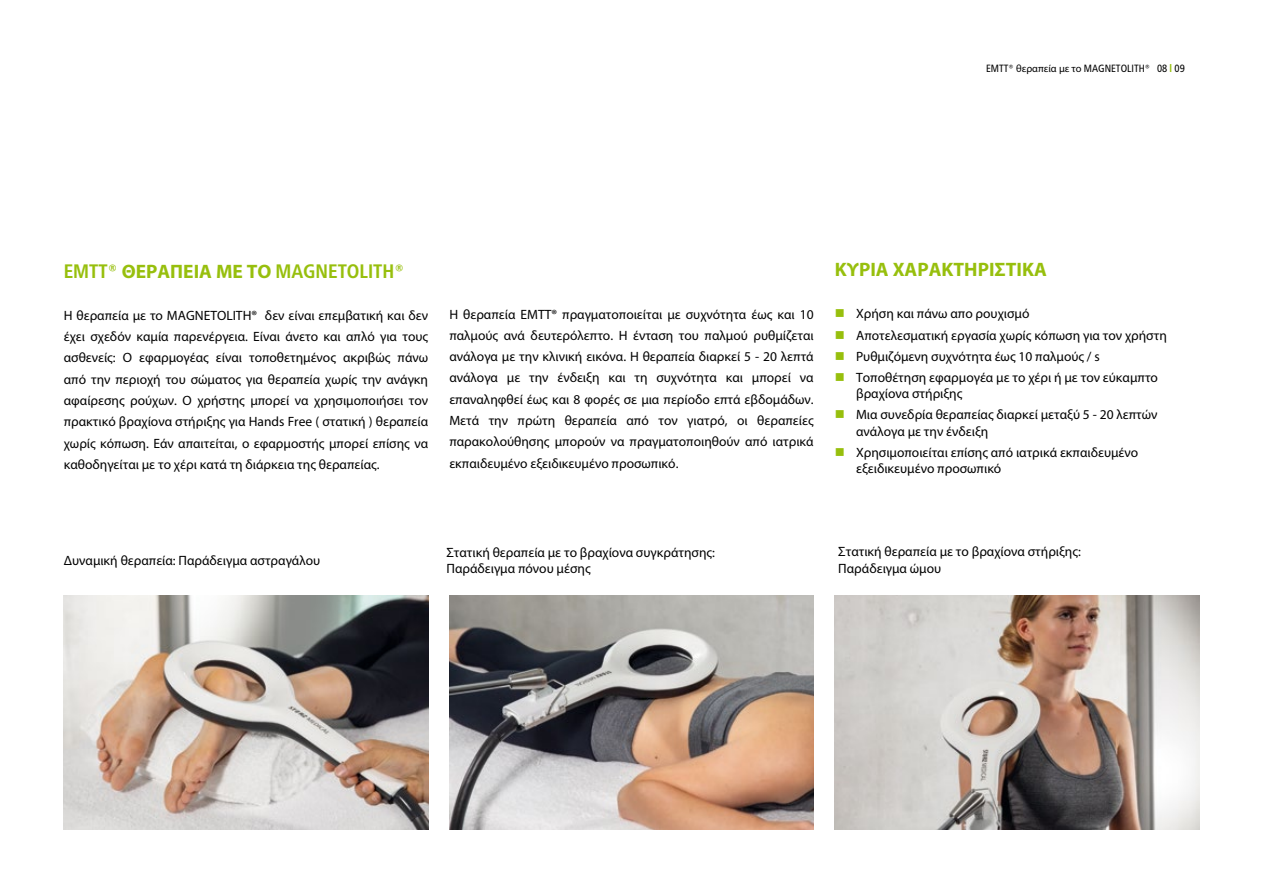
<style>
.page{position:relative;width:1263px;height:893px;background:#fff}
.page>*{position:absolute;margin:0;border:0;box-sizing:border-box;transform-origin:0 0}
.t1{font:700 condensed 19.5px "Frutiger Neue LT Pro";color:#97bf0d}
.t2{font:700 19.5px "Myriad Pro";color:#97bf0d}
.t3{font:13.5px/21.3px "Myriad Pro";color:#000}
.t4{font:condensed 10.5px "Frutiger Neue LT Pro";color:#000}
.s1{font-family:"Myriad Pro";font-stretch:normal}
.s2{font-weight:700;color:#97bf0d}
.s3{color:#97bf0d}
</style>
<div class="page">
<img style="left:64px;top:595px;width:364px;height:234px">
<img style="left:449px;top:595px;width:365px;height:234px">
<img style="left:835px;top:595px;width:364px;height:234px">
<p class="t4" style="left:986px;top:62px;width:200px">EMTT® <span class="s1">θεραπεία με το</span> MAGNETOLITH® 08 <span class="s2">l</span> 09</p>
<h1 class="t1" style="left:64px;top:260px;width:342px">EMTT® <span class="s1">ΘΕΡΑΠΕΙΑ ΜΕ ΤΟ</span> MAGNETOLITH®</h1>
<p class="t3" style="left:64px;top:305px;width:366px;text-align:justify">Η θεραπεία με το MAGNETOLITH® δεν είναι επεμβατική και δεν έχει σχεδόν καμία παρενέργεια. Είναι άνετο και απλό για τους ασθενείς: Ο εφαρμογέας είναι τοποθετημένος ακριβώς πάνω από την περιοχή του σώματος για θεραπεία χωρίς την ανάγκη αφαίρεσης ρούχων. Ο χρήστης μπορεί να χρησιμοποιήσει τον πρακτικό βραχίονα στήριξης για Hands Free ( στατική ) θεραπεία χωρίς κόπωση. Εάν απαιτείται, ο εφαρμοστής μπορεί επίσης να καθοδηγείται με το χέρι κατά τη διάρκεια της θεραπείας.</p>
<p class="t3" style="left:449px;top:303px;width:366px;text-align:justify">Η θεραπεία EMTT® πραγματοποιείται με συχνότητα έως και 10 παλμούς ανά δευτερόλεπτο. Η ένταση του παλμού ρυθμίζεται ανάλογα με την κλινική εικόνα. Η θεραπεία διαρκεί 5 - 20 λεπτά ανάλογα με την ένδειξη και τη συχνότητα και μπορεί να επαναληφθεί έως και 8 φορές σε μια περίοδο επτά εβδομάδων.<br>Μετά την πρώτη θεραπεία από τον γιατρό, οι θεραπείες παρακολούθησης μπορούν να πραγματοποιηθούν από ιατρικά εκπαιδευμένο εξειδικευμένο προσωπικό.</p>
<h1 class="t2" style="left:835px;top:257px;width:213px">ΚΥΡΙΑ ΧΑΡΑΚΤΗΡΙΣΤΙΚΑ</h1>
<p class="t3" style="left:835px;top:303px;width:196px"><span class="s3">■</span> Χρήση και πάνω απο ρουχισμό</p>
<p class="t3" style="left:835px;top:324px;width:333px"><span class="s3">■</span> Αποτελεσματική εργασία χωρίς κόπωση για τον χρήστη</p>
<p class="t3" style="left:835px;top:345px;width:266px"><span class="s3">■</span> Ρυθμιζόμενη συχνότητα έως 10 παλμούς / s</p>
<p class="t3" style="left:856px;top:369px;width:303px;line-height:16.2px;text-indent:-21px"><span class="s3">■</span> Τοποθέτηση εφαρμογέα με το χέρι ή με τον εύκαμπτο βραχίονα στήριξης</p>
<p class="t3" style="left:856px;top:407px;width:303px;line-height:16.2px;text-indent:-21px"><span class="s3">■</span> Μια συνεδρία θεραπείας διαρκεί μεταξύ 5 - 20 λεπτών ανάλογα με την ένδειξη</p>
<p class="t3" style="left:856px;top:444px;width:284px;line-height:16.2px;text-indent:-21px"><span class="s3">■</span> Χρησιμοποιείται επίσης από ιατρικά εκπαιδευμένο εξειδικευμένο προσωπικό</p>
<p class="t3" style="left:64px;top:550px;width:258px">Δυναμική θεραπεία: Παράδειγμα αστραγάλου</p>
<p class="t3" style="left:838px;top:544px;width:244px;line-height:16.2px">Στατική θεραπεία με το βραχίονα στήριξης:<br>Παράδειγμα ώμου</p>
<p class="t3" style="left:446px;top:544px;width:270px;line-height:16.2px">Στατική θεραπεία με το βραχίονα συγκράτησης:<br>Παράδειγμα πόνου μέσης</p>
</div>
